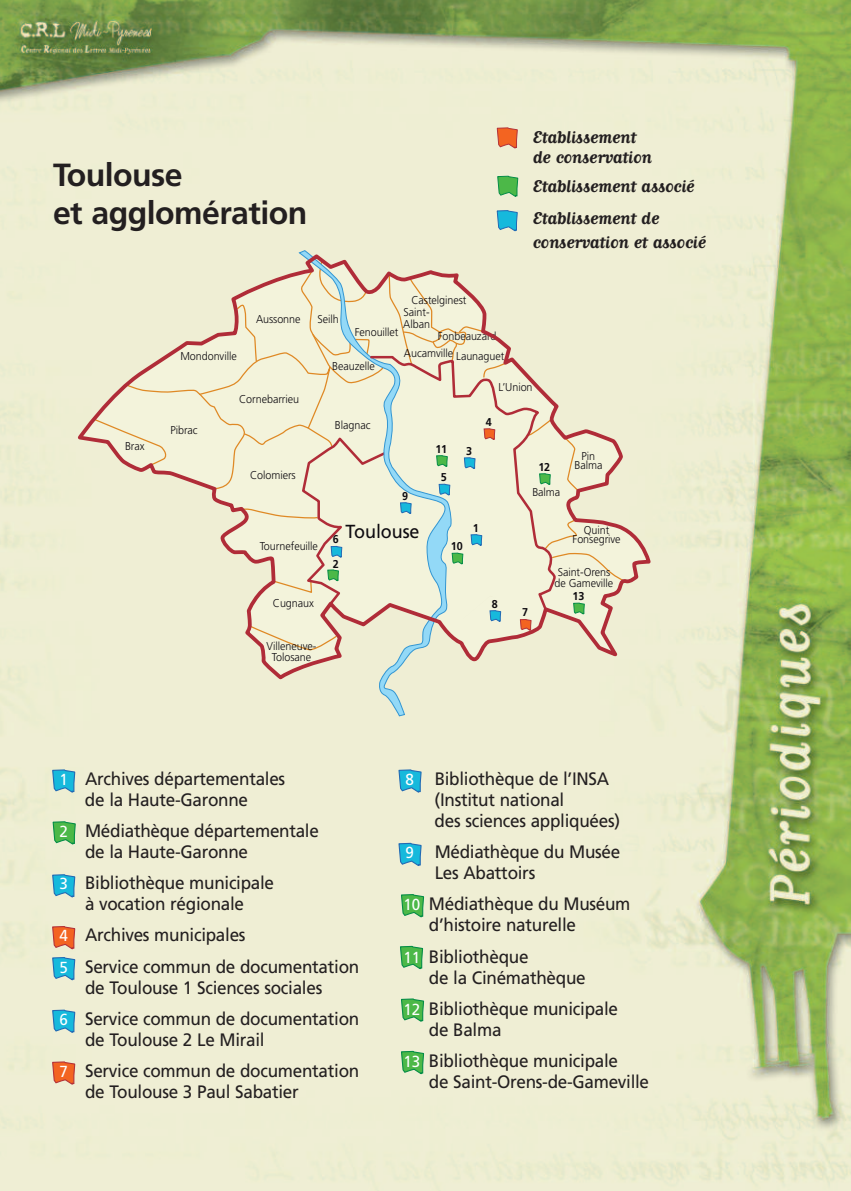
<style>
.page{position:relative;width:851px;height:1191px;background:#fff}
.page>*{position:absolute;margin:0;border:0;box-sizing:border-box;transform-origin:0 0}
.t1{font:700 32px/38.4px "Frutiger";letter-spacing:-.015em;color:#231f20}
.t2{font:700 20px/20px "Matrix Script";letter-spacing:-.015em;color:#231f20}
.t3{font:19px "Frutiger";letter-spacing:-.005em;color:#0e0b10;scale:.95 1}
.t4{font:18px/21px "Frutiger";letter-spacing:-.015em;color:#231f20;scale:.95 1}
.t5{font:300 11.4px/11.4px "Frutiger";letter-spacing:-.005em;color:#0e0b10;text-align:center;scale:.95 1}
.t6{font:700 11.4px "Frutiger";letter-spacing:-.005em;color:#0e0b10;scale:.95 1}
.s1{font-size:16px;color:#fff}
</style>
<div class="page">
<img style="left:0;top:0;width:850px;height:1191px">
<div style="left:299px;top:251px;width:154px;height:465px;background:#efeed4"></div>
<div style="left:78px;top:252px;width:572px;height:432px;background:#efeed4"></div>
<svg style="left:94px;top:260px;width:529px;height:402px;background:#ebe5cf"></svg>
<svg style="left:496px;top:127px;width:22px;height:22px"></svg>
<svg style="left:496px;top:175px;width:22px;height:22px"></svg>
<svg style="left:496px;top:210px;width:21px;height:21px"></svg>
<svg style="left:52px;top:769px;width:23px;height:23px"></svg>
<svg style="left:398px;top:769px;width:23px;height:23px"></svg>
<svg style="left:398px;top:842px;width:23px;height:24px"></svg>
<svg style="left:400px;top:893px;width:24px;height:25px"></svg>
<svg style="left:399px;top:945px;width:24px;height:24px"></svg>
<svg style="left:400px;top:998px;width:24px;height:24px"></svg>
<svg style="left:400px;top:1050px;width:24px;height:24px"></svg>
<svg style="left:52px;top:820px;width:24px;height:25px"></svg>
<svg style="left:52px;top:873px;width:23px;height:24px"></svg>
<svg style="left:52px;top:926px;width:24px;height:23px"></svg>
<svg style="left:52px;top:956px;width:23px;height:24px"></svg>
<svg style="left:52px;top:1009px;width:23px;height:23px"></svg>
<svg style="left:52px;top:1061px;width:24px;height:24px"></svg>
<h1 class="t1" style="left:53px;top:158px;width:256px">Toulouse<br>et agglomération</h1>
<p class="t2" style="left:532px;top:126px;width:121px">Etablissement de conservation</p>
<p class="t2" style="left:532px;top:169px;width:163px;line-height:32.6px">Etablissement associé<br>Etablissement de</p>
<p class="t2" style="left:532px;top:231px;width:175px">conservation et associé</p>
<p class="t5" style="left:180px;top:352px;width:61px">Mondonville</p>
<p class="t5" style="left:411px;top:295px;width:59px">Castelginest</p>
<p class="t5" style="left:403px;top:307px;width:30px;text-align:left">Saint-<br>Alban</p>
<p class="t5" style="left:256px;top:314px;width:48px">Aussonne</p>
<p class="t5" style="left:317px;top:314px;width:24px">Seilh</p>
<p class="t5" style="left:332px;top:361px;width:46px">Beauzelle</p>
<p class="t5" style="left:354px;top:327px;width:48px">Fenouillet</p>
<p class="t5" style="left:438px;top:331px;width:63px">Fonbeauzard</p>
<p class="t5" style="left:404px;top:348px;width:53px">Aucamville</p>
<p class="t5" style="left:456px;top:351px;width:52px">Launaguet</p>
<p class="t5" style="left:498px;top:382px;width:37px">L’Union</p>
<p class="t5" style="left:125px;top:441px;width:22px">Brax</p>
<p class="t5" style="left:170px;top:425px;width:30px">Pibrac</p>
<p class="t5" style="left:239px;top:394px;width:65px">Cornebarrieu</p>
<p class="t5" style="left:250px;top:470px;width:50px">Colomiers</p>
<p class="t5" style="left:260px;top:541px;width:63px">Tournefeuille</p>
<p class="t5" style="left:273px;top:598px;width:45px">Cugnaux</p>
<p class="t5" style="left:266px;top:641px;width:54px">Villeneuve-<br>Tolosane</p>
<p class="t5" style="left:335px;top:421px;width:39px">Blagnac</p>
<p class="t6" style="left:402px;top:491px;width:8px">9</p>
<p class="t3" style="left:345px;top:523px;width:79px">Toulouse</p>
<p class="t6" style="left:333px;top:535px;width:8px">6</p>
<p class="t6" style="left:333px;top:559px;width:8px">2</p>
<p class="t6" style="left:435px;top:444px;width:14px">11</p>
<p class="t6" style="left:441px;top:472px;width:8px">5</p>
<p class="t6" style="left:466px;top:446px;width:8px">3</p>
<p class="t6" style="left:486px;top:417px;width:8px">4</p>
<p class="t6" style="left:451px;top:541px;width:14px">10</p>
<p class="t6" style="left:472px;top:523px;width:8px">1</p>
<p class="t6" style="left:491px;top:599px;width:8px">8</p>
<p class="t6" style="left:538px;top:462px;width:14px">12</p>
<p class="t5" style="left:532px;top:488px;width:31px">Balma</p>
<p class="t5" style="left:574px;top:453px;width:31px;line-height:8.8px">Pin<br>Balma</p>
<p class="t5" style="left:572px;top:527px;width:52px;line-height:8.8px">Quint<br>Fonsegrive</p>
<p class="t5" style="left:554px;top:567px;width:63px;text-align:left">Saint-Orens de Gameville</p>
<p class="t6" style="left:522px;top:608px;width:8px">7</p>
<p class="t6" style="left:572px;top:591px;width:14px">13</p>
<p class="t4" style="left:85px;top:769px;width:212px;text-indent:-25px"><span class="s1">1</span> Archives départementales de la Haute-Garonne</p>
<p class="t4" style="left:85px;top:821px;width:248px;text-indent:-25px"><span class="s1">2</span> Médiathèque départementale de la Haute-Garonne</p>
<p class="t4" style="left:60px;top:874px;width:227px;text-align:center"><span class="s1">3</span> Bibliothèque municipale à vocation régionale</p>
<p class="t4" style="left:60px;top:921px;width:317px;line-height:31.2px"><span class="s1">4</span> Archives municipales<br><span class="s1">5</span> Service commun de documentation</p>
<p class="t4" style="left:60px;top:973px;width:317px;line-height:31.2px;text-indent:25px">de Toulouse 1 Sciences sociales<br><span class="s1">6</span> Service commun de documentation</p>
<p class="t4" style="left:60px;top:1025px;width:317px;line-height:31.2px;text-indent:25px">de Toulouse 2 Le Mirail<br><span class="s1">7</span> Service commun de documentation</p>
<p class="t4" style="left:85px;top:1082px;width:226px">de Toulouse 3 Paul Sabatier</p>
<p class="t4" style="left:434px;top:769px;width:197px;text-indent:-29px"><span class="s1">8</span> Bibliothèque de l’INSA (Institut national<br>des sciences appliquées)</p>
<p class="t4" style="left:434px;top:842px;width:197px;text-indent:-29px"><span class="s1">9</span> Médiathèque du Musée<br>Les Abattoirs</p>
<p class="t4" style="left:429px;top:895px;width:214px;text-indent:-25px"><span class="s1">10</span> Médiathèque du Muséum d’histoire naturelle</p>
<p class="t4" style="left:429px;top:947px;width:166px;text-indent:-25px"><span class="s1">11</span> Bibliothèque<br>de la Cinémathèque</p>
<p class="t4" style="left:429px;top:999px;width:200px;text-indent:-25px"><span class="s1">12</span> Bibliothèque municipale de Balma</p>
<p class="t4" style="left:429px;top:1051px;width:233px;text-indent:-25px"><span class="s1">13</span> Bibliothèque municipale<br>de Saint-Orens-de-Gameville</p>
</div>
